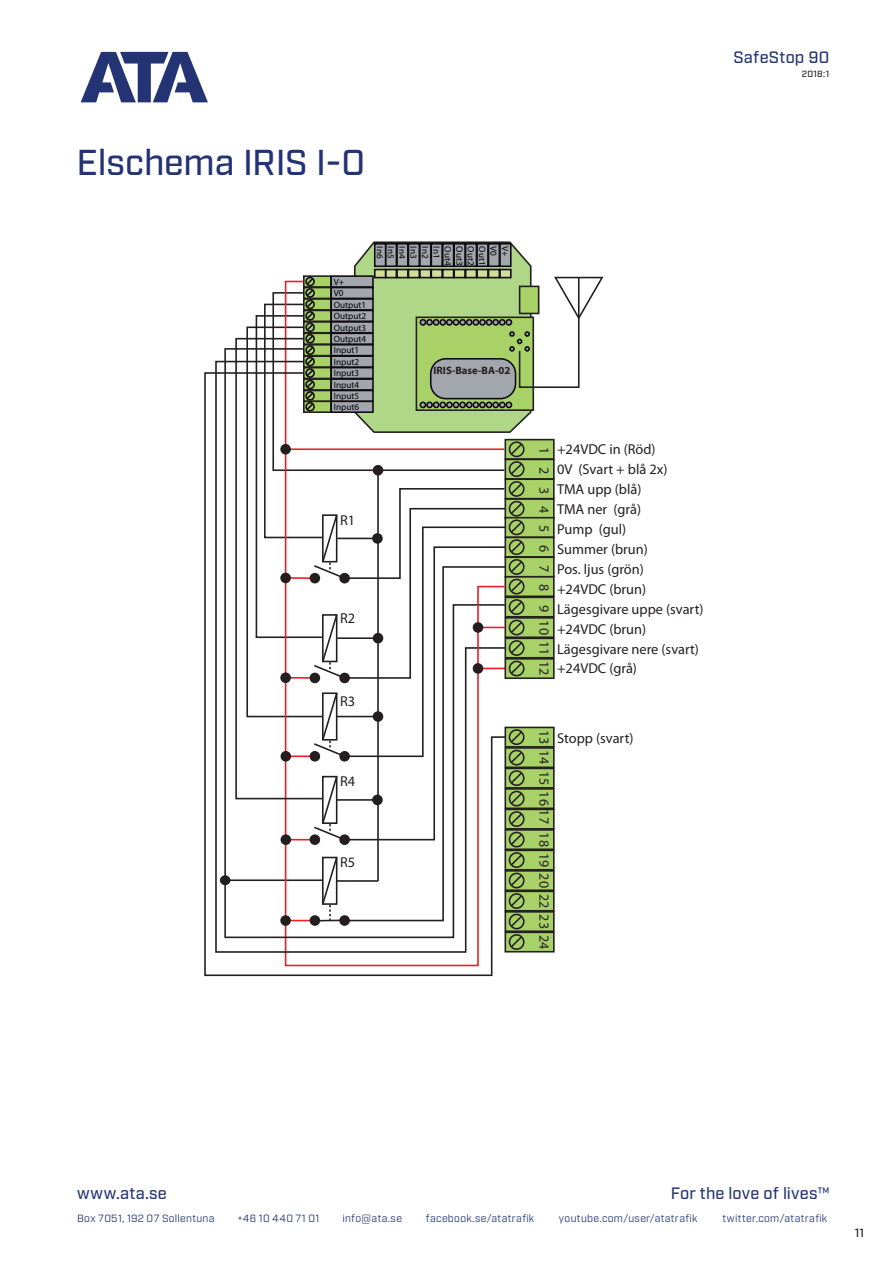
<style>
.page{position:relative;width:893px;height:1263px;background:#fff}
.page>*{position:absolute;margin:0;border:0;box-sizing:border-box;transform-origin:0 0}
.t1{font:500 36px "Industry";letter-spacing:-.005em;color:#243374}
.t2{font:500 16.5px "Industry";letter-spacing:.015em;color:#243374}
.t3{font:14.4px/20px "Myriad Pro";color:#231f20}
.t4{font:14.1px "Myriad Pro";color:#231f20}
.t5{font:500 12px "Industry";color:#231f20}
.t6{font:700 10.65px "Myriad Pro";color:#231f20}
.t7{font:10.5px "Industry";letter-spacing:.035em;color:#243374}
.t8{font:9.15px/11.4px "Myriad Pro";color:#000}
.t9{font:500 9px "Industry";color:#231f20}
</style>
<div class="page">
<svg style="left:81px;top:52px;width:127px;height:50px"></svg>
<div style="left:505px;top:932px;width:49px;height:20px;background:#a8d168"></div>
<div style="left:504px;top:931px;width:51px;height:21px;border:2px solid #231f20"></div>
<div style="left:509px;top:934px;width:16px;height:16px;border:2px solid #231f20;border-radius:50%"></div>
<svg style="left:509px;top:935px;width:15px;height:14px"></svg>
<svg style="left:204px;top:372px;width:289px;height:605px"></svg>
<svg style="left:214px;top:360px;width:293px;height:593px"></svg>
<svg style="left:224px;top:348px;width:283px;height:591px"></svg>
<div style="left:221px;top:876px;width:9px;height:8px;background:#231f20;border-radius:50%"></div>
<div style="left:220px;top:875px;width:10px;height:10px;border:2px solid #231f20;border-radius:50%"></div>
<svg style="left:235px;top:241px;width:369px;height:688px"></svg>
<div style="left:473px;top:664px;width:9px;height:9px;background:#231f20;border-radius:50%"></div>
<div style="left:473px;top:663px;width:10px;height:11px;border:2px solid #231f20;border-radius:50%"></div>
<div style="left:473px;top:623px;width:9px;height:9px;background:#231f20;border-radius:50%"></div>
<div style="left:473px;top:622px;width:10px;height:11px;border:2px solid #231f20;border-radius:50%"></div>
<h1 class="t1" style="left:77px;top:141px;width:290px">Elschema IRIS I-O</h1>
<p class="t8" style="left:334px;top:276px;width:12px">V+</p>
<p class="t8" style="left:334px;top:310px;width:34px">Output2<br>Output3<br>Output4<br>Input1<br>Input2<br>Input3<br>Input4</p>
<p class="t8" style="left:334px;top:287px;width:11px">V0</p>
<p class="t8" style="left:334px;top:299px;width:34px">Output1</p>
<p class="t8" style="left:334px;top:390px;width:27px">Input5</p>
<p class="t8" style="left:334px;top:401px;width:27px">Input6</p>
<p class="t8" style="left:386px;top:246px;width:14px;rotate:90deg">In6</p>
<p class="t8" style="left:397px;top:246px;width:14px;rotate:90deg">In5</p>
<p class="t8" style="left:408px;top:246px;width:14px;rotate:90deg">In4</p>
<p class="t8" style="left:420px;top:246px;width:14px;rotate:90deg">In3</p>
<p class="t8" style="left:431px;top:246px;width:14px;rotate:90deg">In2</p>
<p class="t8" style="left:442px;top:246px;width:14px;rotate:90deg">In1</p>
<p class="t8" style="left:454px;top:246px;width:21px;rotate:90deg">Out4</p>
<p class="t8" style="left:465px;top:246px;width:21px;rotate:90deg">Out3</p>
<p class="t8" style="left:477px;top:246px;width:21px;rotate:90deg">Out2</p>
<p class="t8" style="left:488px;top:246px;width:21px;rotate:90deg">Out1</p>
<p class="t8" style="left:499px;top:246px;width:11px;rotate:90deg">V0</p>
<p class="t8" style="left:511px;top:246px;width:12px;rotate:90deg">V+</p>
<p class="t6" style="left:434px;top:364px;width:78px">IRIS-Base-BA-02</p>
<p class="t3" style="left:340px;top:510px;width:17px">R1</p>
<p class="t3" style="left:340px;top:608px;width:17px">R2</p>
<p class="t3" style="left:340px;top:691px;width:17px">R3</p>
<p class="t3" style="left:340px;top:771px;width:17px">R4</p>
<p class="t3" style="left:340px;top:852px;width:17px">R5</p>
<p class="t4" style="left:553px;top:447px;width:9px;rotate:90deg">1</p>
<p class="t4" style="left:553px;top:467px;width:9px;rotate:90deg">2</p>
<p class="t4" style="left:553px;top:487px;width:9px;rotate:90deg">3</p>
<p class="t4" style="left:553px;top:506px;width:9px;rotate:90deg">4</p>
<p class="t4" style="left:553px;top:525px;width:9px;rotate:90deg">5</p>
<p class="t4" style="left:553px;top:545px;width:9px;rotate:90deg">6</p>
<p class="t4" style="left:553px;top:565px;width:49px;rotate:90deg">789</p>
<p class="t4" style="left:553px;top:620px;width:56px;rotate:90deg">10 11 12</p>
<p class="t3" style="left:557px;top:439px;width:148px">+24VDC in (Röd)<br>0V (Svart + blå 2x)<br>TMA upp (blå)<br>TMA ner (grå)<br>Pump (gul)<br>Summer (brun)<br>Pos. ljus (grön)<br>+24VDC (brun)<br>Lägesgivare uppe (svart) +24VDC (brun)<br>Lägesgivare nere (svart) +24VDC (grå)</p>
<p class="t4" style="left:553px;top:730px;width:36px;rotate:90deg">13 14</p>
<p class="t4" style="left:553px;top:771px;width:54px;rotate:90deg">15 16 17</p>
<p class="t4" style="left:553px;top:832px;width:118px;rotate:90deg">18 19 20 22 23 24</p>
<p class="t3" style="left:557px;top:728px;width:78px">Stopp (svart)</p>
<p class="t2" style="left:733px;top:48px;width:97px">SafeStop 90</p>
<p class="t9" style="left:802px;top:68px;width:29px">2018:1</p>
<p class="t2" style="left:77px;top:1183px;width:91px">www.ata.se</p>
<p class="t2" style="left:671px;top:1184px;width:160px">For the love of lives™</p>
<p class="t7" style="left:77px;top:1212px;width:139px">Box 7051, 192 07 Sollentuna</p>
<p class="t7" style="left:237px;top:1212px;width:83px">+46 10 440 71 01</p>
<p class="t7" style="left:342px;top:1212px;width:61px">info@ata.se</p>
<p class="t7" style="left:426px;top:1212px;width:110px">facebook.se/atatrafik</p>
<p class="t7" style="left:559px;top:1212px;width:140px">youtube.com/user/atatrafik</p>
<p class="t7" style="left:723px;top:1212px;width:106px">twitter.com/atatrafik</p>
<p class="t5" style="left:855px;top:1226px;width:11px">11</p>
</div>
